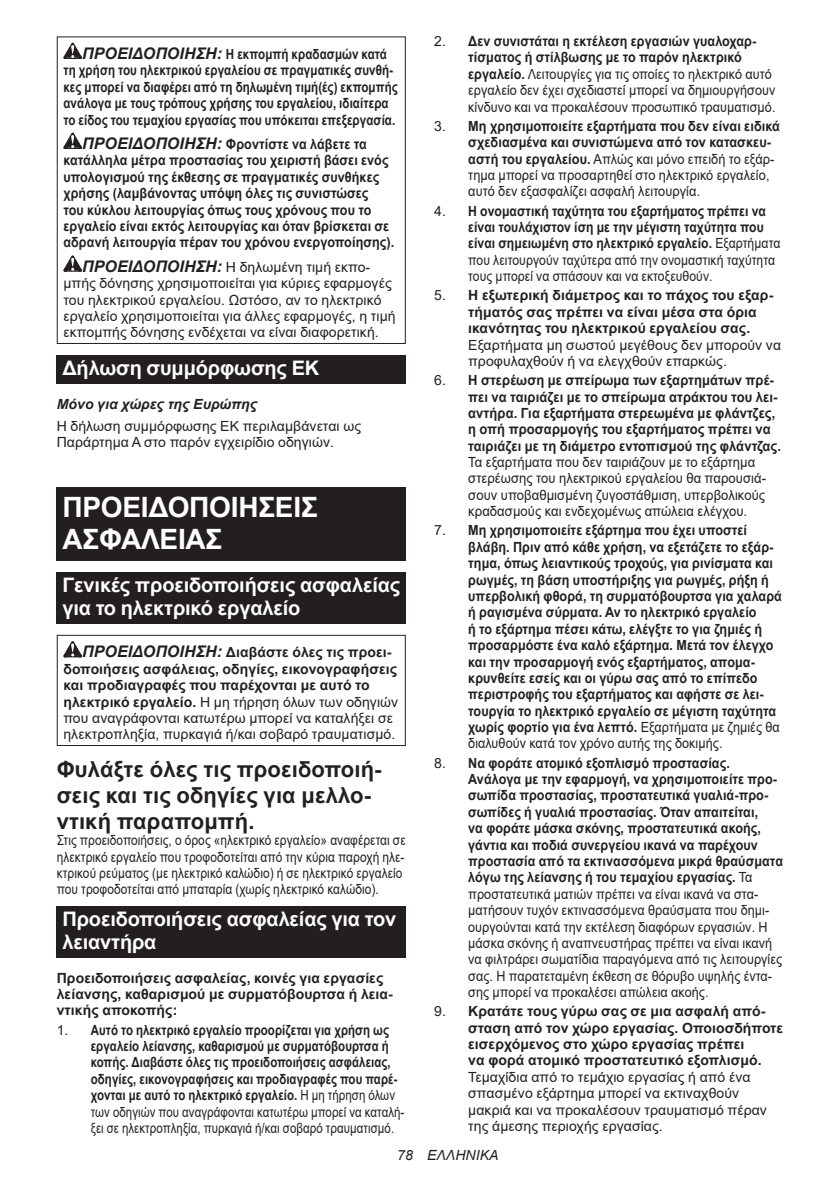
<style>
.page{position:relative;width:840px;height:1191px;background:#fff}
.page>*{position:absolute;margin:0;border:0;box-sizing:border-box;transform-origin:0 0}
.t1{font:700 28px/32.8px "Arial";letter-spacing:-.01em;color:#fff}
.t2{font:700 22px/25.8px "Arial";letter-spacing:.005em;color:#231f20}
.t3{font:700 20px/23.4px "Arial";letter-spacing:-.01em;color:#fff}
.t4{font:700 14px/16.4px "Arial";letter-spacing:.005em;color:#231f20;scale:.9 1}
.t5{font:14px/16.4px "Arial";letter-spacing:.005em;color:#231f20}
.t6{font:700 14px/16.4px "Arial";letter-spacing:.005em;color:#231f20}
.t7{font:700 14px/16.4px "Arial";letter-spacing:.005em;color:#231f20;scale:.82 1}
.t8{font:700 14px/16.4px "Arial";letter-spacing:.005em;color:#231f20;scale:.83 1}
.t9{font:14px/16.4px "Arial";letter-spacing:.005em;color:#231f20;scale:.85 1}
.t10{font:700 14px/16.4px "Arial";letter-spacing:.005em;color:#231f20;scale:.87 1}
.t11{font:700 14px/16.4px "Arial";letter-spacing:.005em;color:#231f20;scale:.93 1}
.t12{font:14px/16.4px "Arial";letter-spacing:.005em;color:#231f20;scale:.93 1}
.t13{font:italic 700 14px "Arial";letter-spacing:.005em;color:#231f20}
.t14{font:italic 14px "Arial";letter-spacing:.005em;color:#231f20}
.s1{font-style:italic;font-size:16px}
.s2{font-weight:700;font-style:italic;font-size:16px}
.s3{font-weight:400}
.s4{font-weight:700}
</style>
<div class="page">
<svg style="left:63px;top:43px;width:19px;height:16px"></svg>
<svg style="left:63px;top:133px;width:19px;height:16px"></svg>
<svg style="left:63px;top:255px;width:19px;height:17px"></svg>
<div style="left:57px;top:36px;width:348px;height:308px;border:1px solid #231f20"></div>
<div style="left:57px;top:355px;width:348px;height:29px;background:#231f20"></div>
<div style="left:57px;top:487px;width:348px;height:73px;background:#231f20"></div>
<div style="left:57px;top:572px;width:348px;height:52px;background:#231f20"></div>
<svg style="left:63px;top:641px;width:19px;height:16px"></svg>
<div style="left:57px;top:635px;width:348px;height:111px;border:1px solid #231f20"></div>
<div style="left:57px;top:905px;width:348px;height:52px;background:#231f20"></div>
<p class="t8" style="left:63px;top:46px;width:404px;text-indent:19px"><span class="s1">ΠΡΟΕΙΔΟΠΟΙΗΣΗ:</span> Η εκπομπή κραδασμών κατά τη χρήση του ηλεκτρικού εργαλείου σε πραγματικές συνθή&shy;κες μπορεί να διαφέρει από τη δηλωμένη τιμή(ές) εκπομπής ανάλογα με τους τρόπους χρήσης του εργαλείου, ιδιαίτερα το είδος του τεμαχίου εργασίας που υπόκειται επεξεργασία.</p>
<p class="t4" style="left:63px;top:136px;width:369px;text-indent:19px"><span class="s1">ΠΡΟΕΙΔΟΠΟΙΗΣΗ:</span> Φροντίστε να λάβετε τα κατάλληλα μέτρα προστασίας του χειριστή βάσει ενός υπολογισμού της έκθεσης σε πραγματικές συνθήκες χρήσης (λαμβάνοντας υπόψη όλες τις συνιστώσες<br>του κύκλου λειτουργίας όπως τους χρόνους που το εργαλείο είναι εκτός λειτουργίας και όταν βρίσκεται σε αδρανή λειτουργία πέραν του χρόνου ενεργοποίησης).</p>
<p class="t5" style="left:63px;top:258px;width:333px;text-indent:19px"><span class="s2">ΠΡΟΕΙΔΟΠΟΙΗΣΗ:</span> Η δηλωμένη τιμή εκπο&shy;μπής δόνησης χρησιμοποιείται για κύριες εφαρμογές του ηλεκτρικού εργαλείου. Ωστόσο, αν το ηλεκτρικό εργαλείο χρησιμοποιείται για άλλες εφαρμογές, η τιμή εκπομπής δόνησης ενδέχεται να είναι διαφορετική.</p>
<h3 class="t3" style="left:62px;top:357px;width:258px">Δήλωση συμμόρφωσης ΕΚ</h3>
<p class="t13" style="left:57px;top:394px;width:202px">Μόνο για χώρες της Ευρώπης</p>
<p class="t5" style="left:57px;top:417px;width:306px">Η δήλωση συμμόρφωσης ΕΚ περιλαμβάνεται ως<br>Παράρτημα A στο παρόν εγχειρίδιο οδηγιών.</p>
<h1 class="t1" style="left:62px;top:490px;width:257px">ΠΡΟΕΙΔΟΠΟΙΗΣΕΙΣ<br>ΑΣΦΑΛΕΙΑΣ</h1>
<h3 class="t3" style="left:62px;top:573px;width:339px">Γενικές προειδοποιήσεις ασφαλείας για το ηλεκτρικό εργαλείο</h3>
<p class="t6" style="left:63px;top:644px;width:336px;text-indent:19px"><span class="s1">ΠΡΟΕΙΔΟΠΟΙΗΣΗ:</span> Διαβάστε όλες τις προει&shy;δοποιήσεις ασφάλειας, οδηγίες, εικονογραφήσεις και προδιαγραφές που παρέχονται με αυτό το ηλεκτρικό εργαλείο. <span class="s3">Η μη τήρηση όλων των οδηγιών που αναγράφονται κατωτέρω μπορεί να καταλήξει σε ηλεκτροπληξία, πυρκαγιά ή/και σοβαρό τραυματισμό.</span></p>
<h2 class="t2" style="left:57px;top:757px;width:326px">Φυλάξτε όλες τις προειδοποιή&shy;σεις και τις οδηγίες για μελλο&shy;ντική παραπομπή.</h2>
<p class="t9" style="left:57px;top:832px;width:412px">Στις προειδοποιήσεις, ο όρος «ηλεκτρικό εργαλείο» αναφέρεται σε ηλεκτρικό εργαλείο που τροφοδοτείται από την κύρια παροχή ηλε&shy;κτρικού ρεύματος (με ηλεκτρικό καλώδιο) ή σε ηλεκτρικό εργαλείο που τροφοδοτείται από μπαταρία (χωρίς ηλεκτρικό καλώδιο).</p>
<h3 class="t3" style="left:62px;top:907px;width:335px">Προειδοποιήσεις ασφαλείας για τον λειαντήρα</h3>
<p class="t6" style="left:57px;top:969px;width:337px">Προειδοποιήσεις ασφαλείας, κοινές για εργασίες λείανσης, καθαρισμού με συρματόβουρτσα ή λεια&shy;ντικής αποκοπής:</p>
<p class="t7" style="left:91px;top:1021px;width:384px;text-indent:-34px"><span class="s3">1.</span> Αυτό το ηλεκτρικό εργαλείο προορίζεται για χρήση ως εργαλείο λείανσης, καθαρισμού με συρματόβουρτσα ή κοπής. Διαβάστε όλες τις προειδοποιήσεις ασφάλειας, οδηγίες, εικονογραφήσεις και προδιαγραφές που παρέ&shy;χονται με αυτό το ηλεκτρικό εργαλείο. <span class="s3">Η μη τήρηση όλων των οδηγιών που αναγράφονται κατωτέρω μπορεί να καταλή&shy;ξει σε ηλεκτροπληξία, πυρκαγιά ή/και σοβαρό τραυματισμό.</span></p>
<p class="t5" style="left:468px;top:33px;width:308px;text-indent:-34px">2. <span class="s4">Δεν συνιστάται η εκτέλεση εργασιών γυαλοχαρ&shy;τίσματος ή στίλβωσης με το παρόν ηλεκτρικό εργαλείο.</span> Λειτουργίες για τις οποίες το ηλεκτρικό αυτό εργαλείο δεν έχει σχεδιαστεί μπορεί να δημιουργήσουν κίνδυνο και να προκαλέσουν προσωπικό τραυματισμό.</p>
<p class="t5" style="left:468px;top:118px;width:313px;text-indent:-34px">3. <span class="s4">Μη χρησιμοποιείτε εξαρτήματα που δεν είναι ειδικά σχεδιασμένα και συνιστώμενα από τον κατασκευ&shy;αστή του εργαλείου.</span> Απλώς και μόνο επειδή το εξάρ&shy;τημα μπορεί να προσαρτηθεί στο ηλεκτρικό εργαλείο, αυτό δεν εξασφαλίζει ασφαλή λειτουργία.</p>
<p class="t10" style="left:468px;top:203px;width:360px;text-indent:-34px"><span class="s3">4.</span> Η ονομαστική ταχύτητα του εξαρτήματος πρέπει να είναι τουλάχιστον ίση με την μέγιστη ταχύτητα που είναι σημειωμένη στο ηλεκτρικό εργαλείο. <span class="s3">Εξαρτήματα που λειτουργούν ταχύτερα από την ονομαστική ταχύτητα τους μπορεί να σπάσουν και να εκτοξευθούν.</span></p>
<p class="t6" style="left:468px;top:287px;width:306px;text-indent:-34px"><span class="s3">5.</span> Η εξωτερική διάμετρος και το πάχος του εξαρ&shy;τήματός σας πρέπει να είναι μέσα στα όρια ικανότητας του ηλεκτρικού εργαλείου σας.</p>
<p class="t5" style="left:468px;top:336px;width:314px">Εξαρτήματα μη σωστού μεγέθους δεν μπορούν να προφυλαχθούν ή να ελεγχθούν επαρκώς.</p>
<p class="t11" style="left:468px;top:372px;width:338px;text-indent:-34px"><span class="s3">6.</span> Η στερέωση με σπείρωμα των εξαρτημάτων πρέ&shy;πει να ταιριάζει με το σπείρωμα ατράκτου του λει&shy;αντήρα. Για εξαρτήματα στερεωμένα με φλάντζες, η οπή προσαρμογής του εξαρτήματος πρέπει να ταιριάζει με τη διάμετρο εντοπισμού της φλάντζας.</p>
<p class="t12" style="left:468px;top:454px;width:321px">Τα εξαρτήματα που δεν ταιριάζουν με το εξάρτημα στερέωσης του ηλεκτρικού εργαλείου θα παρουσιά&shy;σουν υποβαθμισμένη ζυγοστάθμιση, υπερβολικούς κραδασμούς και ενδεχομένως απώλεια ελέγχου.</p>
<p class="t4" style="left:468px;top:522px;width:350px;text-indent:-34px"><span class="s3">7.</span> Μη χρησιμοποιείτε εξάρτημα που έχει υποστεί βλάβη. Πριν από κάθε χρήση, να εξετάζετε το εξάρ&shy;τημα, όπως λειαντικούς τροχούς, για ρινίσματα και ρωγμές, τη βάση υποστήριξης για ρωγμές, ρήξη ή υπερβολική φθορά, τη συρματόβουρτσα για χαλαρά ή ραγισμένα σύρματα. Αν το ηλεκτρικό εργαλείο<br>ή το εξάρτημα πέσει κάτω, ελέγξτε το για ζημιές ή προσαρμόστε ένα καλό εξάρτημα. Μετά τον έλεγχο και την προσαρμογή ενός εξαρτήματος, απομα&shy;κρυνθείτε εσείς και οι γύρω σας από το επίπεδο περιστροφής του εξαρτήματος και αφήστε σε λει&shy;τουργία το ηλεκτρικό εργαλείο σε μέγιστη ταχύτητα χωρίς φορτίο για ένα λεπτό. <span class="s3">Εξαρτήματα με ζημιές θα διαλυθούν κατά τον χρόνο αυτής της δοκιμής.</span></p>
<p class="t4" style="left:468px;top:754px;width:351px;text-indent:-34px"><span class="s3">8.</span> Να φοράτε ατομικό εξοπλισμό προστασίας.<br>Ανάλογα με την εφαρμογή, να χρησιμοποιείτε προ&shy;σωπίδα προστασίας, προστατευτικά γυαλιά-προ&shy;σωπίδες ή γυαλιά προστασίας. Όταν απαιτείται,<br>να φοράτε μάσκα σκόνης, προστατευτικά ακοής, γάντια και ποδιά συνεργείου ικανά να παρέχουν προστασία από τα εκτινασσόμενα μικρά θραύσματα λόγω της λείανσης ή του τεμαχίου εργασίας. <span class="s3">Τα προστατευτικά ματιών πρέπει να είναι ικανά να στα&shy;ματήσουν τυχόν εκτινασσόμενα θραύσματα που δημι&shy;ουργούνται κατά την εκτέλεση διαφόρων εργασιών. Η μάσκα σκόνης ή αναπνευστήρας πρέπει να είναι ικανή να φιλτράρει σωματίδια παραγόμενα από τις λειτουργίες σας. Η παρατεταμένη έκθεση σε θόρυβο υψηλής έντα&shy;σης μπορεί να προκαλέσει απώλεια ακοής.</span></p>
<p class="t6" style="left:468px;top:1003px;width:316px;text-indent:-34px"><span class="s3">9.</span> Κρατάτε τους γύρω σας σε μια ασφαλή από&shy;σταση από τον χώρο εργασίας. Οποιοσδήποτε εισερχόμενος στο χώρο εργασίας πρέπει<br>να φορά ατομικό προστατευτικό εξοπλισμό.</p>
<p class="t5" style="left:468px;top:1068px;width:300px">Τεμαχίδια από το τεμάχιο εργασίας ή από ένα σπασμένο εξάρτημα μπορεί να εκτιναχθούν μακριά και να προκαλέσουν τραυματισμό πέραν της άμεσης περιοχής εργασίας.</p>
<p class="t14" style="left:397px;top:1146px;width:103px">78 ΕΛΛΗΝΙΚΑ</p>
</div>
